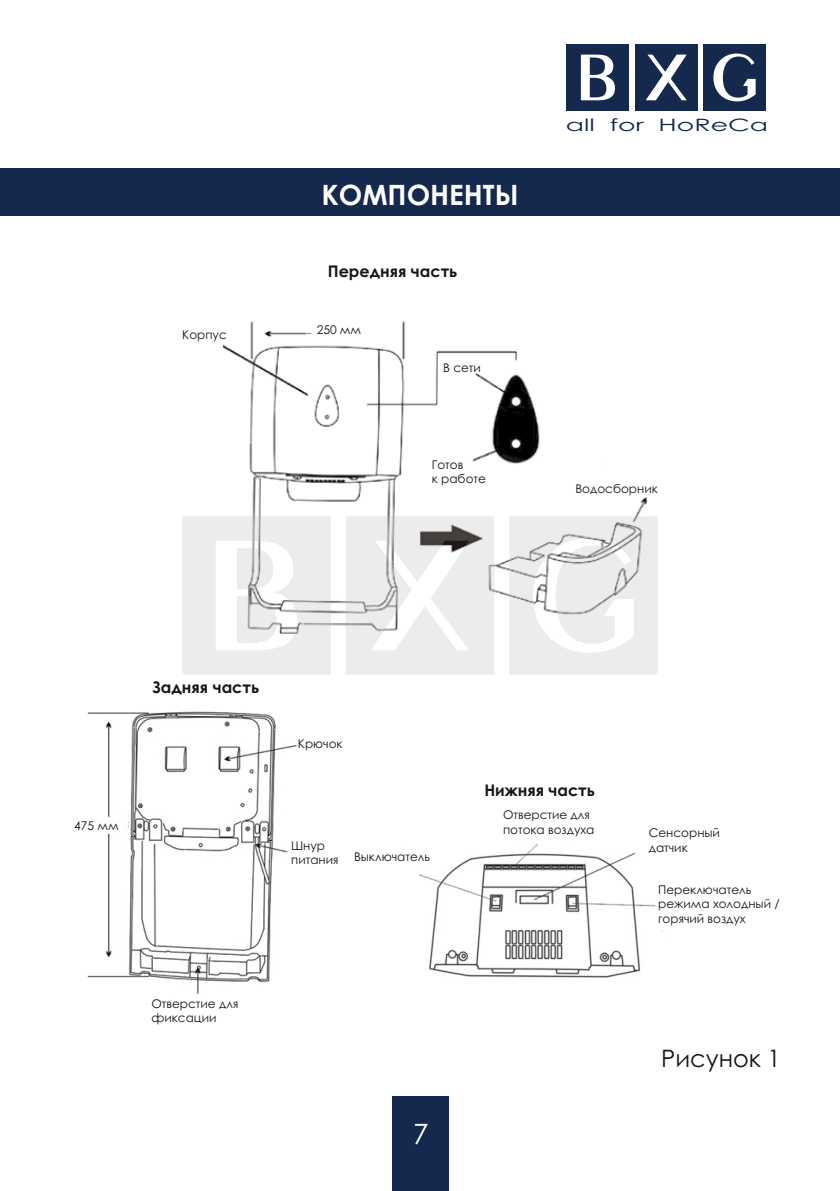
<style>
.page{position:relative;width:840px;height:1191px;background:#fff}
.page>*{position:absolute;margin:0;border:0;box-sizing:border-box;transform-origin:0 0}
.t1{font:700 28px "Century Gothic";color:#fff}
.t2{font:28px "Century Gothic";color:#fff}
.t3{font:24px "Century Gothic";color:#151616}
.t4{font:17px "Century Gothic";color:#15294e;scale:1.57 1}
.t5{font:700 16px "Century Gothic";color:#151616}
.t6{font:12px/14.2px "Century Gothic";color:#151616}
</style>
<div class="page">
<div style="left:0;top:169px;width:839px;height:47px;background:#15294e"></div>
<div style="left:391px;top:1096px;width:57px;height:95px;background:#15294e"></div>
<img style="left:87px;top:711px;width:210px;height:283px">
<img style="left:419px;top:844px;width:244px;height:134px">
<div style="left:566px;top:44px;width:62px;height:67px;background:#15294e"></div>
<div style="left:634px;top:44px;width:63px;height:67px;background:#15294e"></div>
<div style="left:703px;top:44px;width:62px;height:67px;background:#15294e"></div>
<svg style="left:580px;top:55px;width:34px;height:45px"></svg>
<svg style="left:646px;top:55px;width:40px;height:45px"></svg>
<svg style="left:713px;top:54px;width:42px;height:47px"></svg>
<img style="left:223px;top:321px;width:425px;height:316px">
<svg style="left:182px;top:516px;width:148px;height:158px"></svg>
<svg style="left:345px;top:516px;width:149px;height:158px"></svg>
<svg style="left:509px;top:516px;width:148px;height:158px"></svg>
<p class="t6" style="left:182px;top:328px;width:46px">Корпус</p>
<h1 class="t1" style="left:321px;top:184px;width:198px">КОМПОНЕНТЫ</h1>
<h3 class="t5" style="left:327px;top:265px;width:131px">Передняя часть</h3>
<p class="t6" style="left:316px;top:324px;width:46px">250 мм</p>
<p class="t6" style="left:443px;top:361px;width:39px">В сети</p>
<p class="t6" style="left:431px;top:458px;width:56px">Готов<br>к работе</p>
<h3 class="t4" style="left:565px;top:118px;width:130px">all for HoReCa</h3>
<p class="t6" style="left:575px;top:483px;width:84px">Водосборник</p>
<p class="t6" style="left:74px;top:819px;width:46px">475 мм</p>
<h3 class="t5" style="left:152px;top:680px;width:108px">Задняя часть</h3>
<p class="t6" style="left:298px;top:738px;width:46px">Крючок</p>
<p class="t6" style="left:291px;top:839px;width:49px">Шнур питания</p>
<p class="t6" style="left:354px;top:850px;width:78px">Выключатель</p>
<p class="t6" style="left:151px;top:997px;width:88px">Отверстие для фиксации</p>
<h1 class="t2" style="left:413px;top:1122px;width:17px">7</h1>
<h3 class="t5" style="left:484px;top:783px;width:112px">Нижняя часть</h3>
<p class="t6" style="left:503px;top:809px;width:93px">Отверстие для потока воздуха</p>
<p class="t6" style="left:648px;top:827px;width:73px">Сенсорный датчик</p>
<p class="t6" style="left:658px;top:884px;width:123px">Переключатель режима холодный / горячий воздух</p>
<h2 class="t3" style="left:661px;top:1048px;width:121px">Рисунок 1</h2>
</div>
